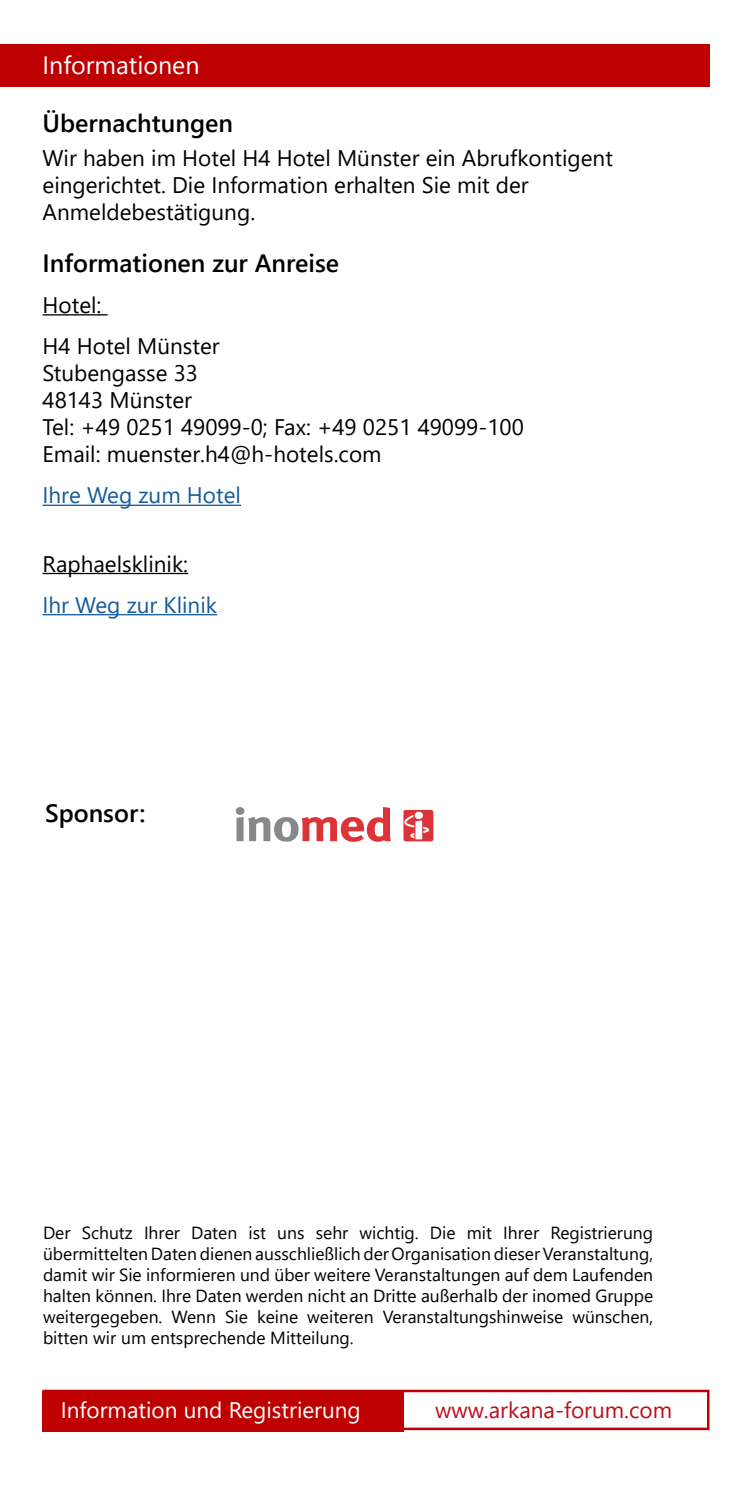
<style>
.page{position:relative;width:745px;height:1489px;background:#fff}
.page>*{position:absolute;margin:0;border:0;box-sizing:border-box;transform-origin:0 0}
.Head_01{font:600 25px "Segoe UI";color:#000}
.Absatzformat_1{font:25px "Segoe UI";color:#fff}
.Body_01{font:22.5px/27px "Segoe UI";color:#000}
.Head_01-2{font:22.5px/27px "Segoe UI";color:#000}
.Head_01-3{font:22.5px "Segoe UI";color:#165b9a}
.t1{font:22.5px "Segoe UI";color:#fff}
.t2{font:22.5px "Segoe UI";color:#bb0e1d}
.t3{font:17.5px/21px "Segoe UI";color:#000;text-align:justify}
</style>
<div class="page">
<div style="left:43px;top:1389px;width:666px;height:40px;border:2px solid #bf0000"></div>
<div style="left:43px;top:1390px;width:360px;height:40px;background:#bf0000"></div>
<hr style="left:43px;top:314px;width:65px;height:1px;background:#000">
<hr style="left:43px;top:504px;width:198px;height:2px;background:#165b9a">
<hr style="left:43px;top:573px;width:145px;height:1px;background:#000">
<hr style="left:43px;top:614px;width:174px;height:1px;background:#165b9a">
<div style="left:0;top:44px;width:709px;height:43px;background:#bf0000"></div>
<svg style="left:403px;top:809px;width:30px;height:32px"></svg>
<svg style="left:235px;top:807px;width:156px;height:34px"></svg>
<p class="Absatzformat_1" style="left:43px;top:41px;width:158px">Informationen</p>
<p class="Head_01" style="left:43px;top:99px;width:192px">Übernachtungen</p>
<p class="Body_01" style="left:43px;top:142px;width:571px">Wir haben im Hotel H4 Hotel Münster ein Abrufkontigent eingerichtet. Die Information erhalten Sie mit der<br>Anmeldebestätigung.</p>
<p class="Head_01" style="left:43px;top:239px;width:298px">Informationen zur Anreise</p>
<p class="Head_01-2" style="left:43px;top:289px;width:60px">Hotel:</p>
<p class="Head_01-2" style="left:43px;top:330px;width:178px">H4 Hotel Münster<br>Stubengasse 33<br>48143 Münster</p>
<p class="Body_01" style="left:43px;top:411px;width:482px">Tel: +49 0251 49099-0; Fax: +49 0251 49099-100</p>
<p class="Body_01" style="left:43px;top:438px;width:340px">Email: muenster.h4@h-hotels.com</p>
<p class="Head_01-3" style="left:43px;top:474px;width:200px">Ihre Weg zum Hotel</p>
<p class="Head_01-2" style="left:43px;top:548px;width:147px">Raphaelsklinik:</p>
<p class="Head_01-3" style="left:43px;top:583px;width:176px">Ihr Weg zur Klinik</p>
<p class="Head_01" style="left:45px;top:789px;width:102px">Sponsor:</p>
<p class="t3" style="left:43px;top:1220px;width:611px">Der Schutz Ihrer Daten ist uns sehr wichtig. Die mit Ihrer Registrierung übermittelten Daten dienen ausschließlich der Organisation dieser Veranstaltung, damit wir Sie informieren und über weitere Veranstaltungen auf dem Laufenden halten können. Ihre Daten werden nicht an Dritte außerhalb der inomed Gruppe weitergegeben. Wenn Sie keine weiteren Veranstaltungshinweise wünschen, bitten wir um entsprechende Mitteilung.</p>
<p class="t1" style="left:61px;top:1388px;width:301px">Information und Registrierung</p>
<p class="t2" style="left:435px;top:1388px;width:238px">www.arkana-forum.com</p>
</div>
